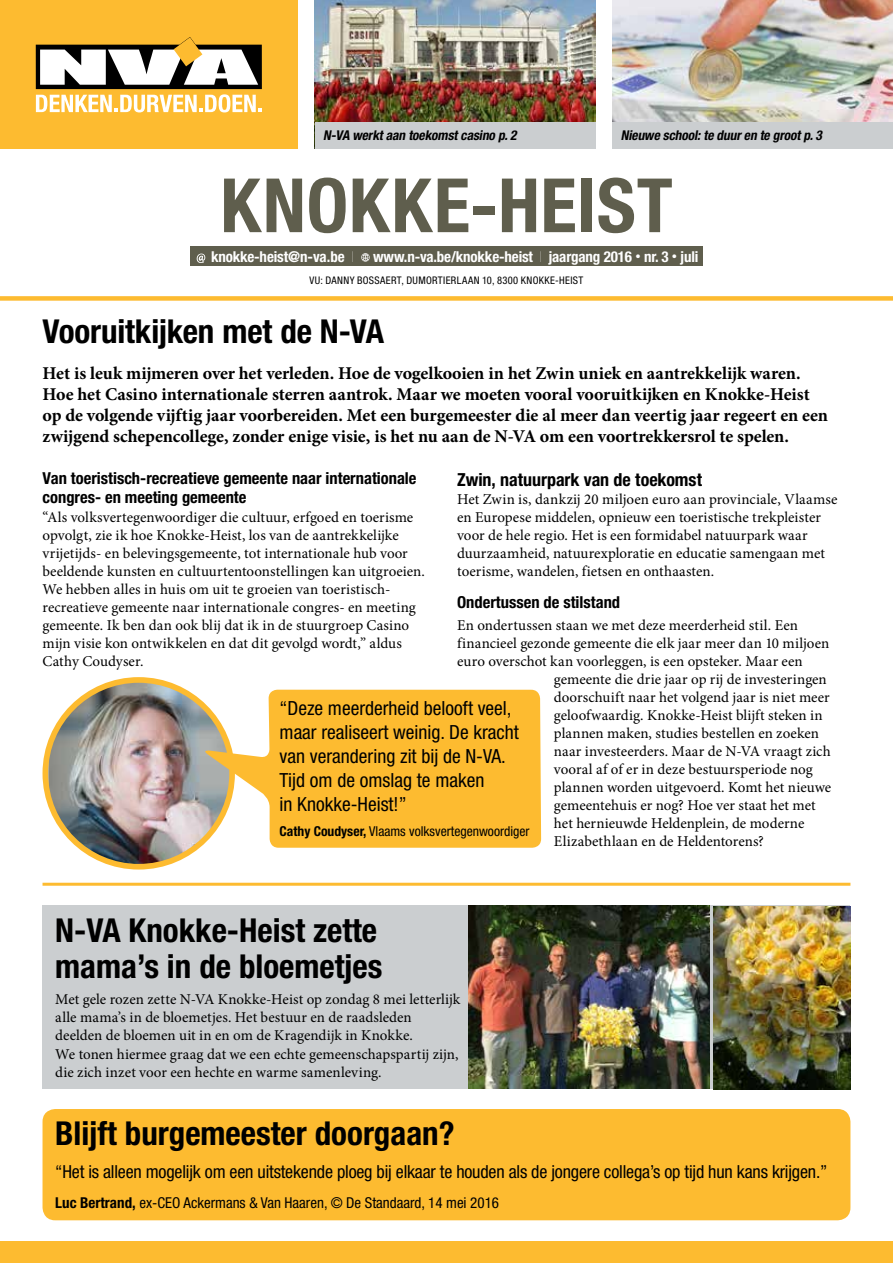
<style>
.page{position:relative;width:893px;height:1263px;background:#fff}
.page>*{position:absolute;margin:0;border:0;box-sizing:border-box;transform-origin:0 0}
.t1{font:700 condensed 75px "Helvetica Neue LT Std";letter-spacing:.01em;color:#5f5e4d}
.t2{font:700 condensed 33px/36px "Helvetica Neue LT Std";color:#000}
.t3{font:condensed 19.5px/24px "Helvetica Neue LT Std";color:#000}
.t4{font:700 18px/21px "Minion Pro";letter-spacing:-.005em;color:#000}
.t5{font:condensed 18px "Helvetica Neue LT Std";letter-spacing:-.01em;color:#000}
.t6{font:700 condensed 18px "Helvetica Neue LT Std";color:#000}
.t7{font:700 condensed 16.5px/19.5px "Helvetica Neue LT Std";color:#000}
.t8{font:15px/18px "Minion Pro";color:#000}
.t9{font:700 condensed 15px "Helvetica Neue LT Std";letter-spacing:-.01em;color:#fff}
.t10{font:condensed 15px "Helvetica Neue LT Std";color:#000}
.t11{font:condensed 13.65px "Helvetica Neue LT Std";color:#000}
.t12{font:italic 700 condensed 13.5px "Helvetica Neue LT Std";color:#000}
.t13{font:condensed 10.5px "Helvetica Neue LT Std";letter-spacing:.03em;color:#000}
.s1{font-weight:200}
.s2{font-size:10.5px}
.s3{font-weight:700}
</style>
<div class="page">
<div style="left:0;top:0;width:298px;height:149px;background:#fdbb30"></div>
<svg style="left:36px;top:37px;width:226px;height:75px"></svg>
<div style="left:0;top:1242px;width:893px;height:21px;background:#fdbb30"></div>
<div style="left:190px;top:247px;width:513px;height:19px;background:#5f5e4d"></div>
<svg style="left:197px;top:254px;width:8px;height:9px"></svg>
<svg style="left:361px;top:253px;width:9px;height:9px"></svg>
<div style="left:0;top:296px;width:893px;height:5px;background:#fdbb30"></div>
<hr style="left:43px;top:883px;width:807px;height:3px;background:#fdbb30">
<div style="left:43px;top:906px;width:807px;height:183px;background:#cbced0"></div>
<img style="left:469px;top:906px;width:240px;height:183px">
<img style="left:713px;top:906px;width:137px;height:183px">
<img style="left:48px;top:680px;width:153px;height:187px">
<div style="left:43px;top:677px;width:192px;height:192px;border:6px solid #fdbb30;border-radius:50%"></div>
<svg style="left:201px;top:690px;width:340px;height:158px;background:#f9c24e"></svg>
<div style="left:43px;top:1109px;width:807px;height:111px;background:#fdbb30;border-radius:13px"></div>
<img style="left:315px;top:0;width:280px;height:122px">
<img style="left:612px;top:0;width:281px;height:122px">
<div style="left:315px;top:122px;width:280px;height:27px;background:#cbced0"></div>
<div style="left:612px;top:122px;width:281px;height:27px;background:#cbced0"></div>
<p class="t12" style="left:323px;top:127px;width:198px">N-VA werktaan toekomstcasino p.2</p>
<p class="t12" style="left:621px;top:127px;width:205px">Nieuwe school:te duuren te grootp.3</p>
<h1 class="t1" style="left:220px;top:160px;width:454px">KNOKKE-HEIST</h1>
<p class="t9" style="left:211px;top:247px;width:145px">knokke-heist@n-va.be <span class="s1">I</span></p>
<p class="t9" style="left:373px;top:247px;width:327px">www.n-va.be/knokke-heist <span class="s1">I</span> jaargang 2016 <span class="s2">•</span> nr. 3 <span class="s2">•</span> juli</p>
<p class="t13" style="left:310px;top:274px;width:275px">VU: DANNY BOSSAERT, DUMORTIERLAAN 10, 8300 KNOKKE-HEIST</p>
<h2 class="t2" style="left:43px;top:312px;width:343px">Vooruitkijken met de N-VA</h2>
<p class="t4" style="left:43px;top:362px;width:787px">Het is leuk mijmeren over het verleden. Hoe de vogelkooien in het Zwin uniek en aantrekkelijk waren.<br>Hoe het Casino internationale sterren aantrok. Maar we moeten vooral vooruitkijken en Knokke-Heist op de volgende vijftig jaar voorbereiden. Met een burgemeester die al meer dan veertig jaar regeert en een zwijgend schepencollege, zonder enige visie, is het nu aan de N-VA om een voortrekkersrol te spelen.</p>
<p class="t7" style="left:43px;top:468px;width:376px">Van toeristisch-recreatieve gemeente naar internationale congres- en meeting gemeente</p>
<p class="t8" style="left:43px;top:508px;width:384px">“Als volksvertegenwoordiger die cultuur, erfgoed en toerisme opvolgt, zie ik hoe Knokke-Heist, los van de aantrekkelijke vrijetijds- en belevingsgemeente, tot internationale hub voor beeldende kunsten en cultuurtentoonstellingen kan uitgroeien.<br>We hebben alles in huis om uit te groeien van toeristisch&shy;recreatieve gemeente naar internationale congres- en meeting gemeente. Ik ben dan ook blij dat ik in de stuurgroep Casino mijn visie kon ontwikkelen en dat dit gevolgd wordt,” aldus Cathy Coudyser.</p>
<p class="t6" style="left:457px;top:469px;width:246px">Zwin, natuurpark van de toekomst</p>
<p class="t8" style="left:457px;top:490px;width:382px">Het Zwin is, dankzij 20 miljoen euro aan provinciale, Vlaamse en Europese middelen, opnieuw een toeristische trekpleister voor de hele regio. Het is een formidabel natuurpark waar duurzaamheid, natuurexploratie en educatie samengaan met toerisme, wandelen, fietsen en onthaasten.</p>
<p class="t7" style="left:457px;top:592px;width:165px">Ondertussen de stilstand</p>
<p class="t8" style="left:457px;top:616px;width:342px">En ondertussen staan we met deze meerderheid stil. Een</p>
<p class="t8" style="left:457px;top:634px;width:374px">financieel gezonde gemeente die elk jaar meer dan 10 miljoen</p>
<p class="t8" style="left:457px;top:652px;width:347px">euro overschot kan voorleggen, is een opsteker. Maar een</p>
<p class="t8" style="left:554px;top:670px;width:274px">gemeente die drie jaar op rij de investeringen</p>
<p class="t8" style="left:554px;top:688px;width:277px">doorschuift naar het volgend jaar is niet meer</p>
<p class="t8" style="left:554px;top:706px;width:270px">geloofwaardig. Knokke-Heist blijft steken in</p>
<p class="t8" style="left:554px;top:724px;width:267px">plannen maken, studies bestellen en zoeken</p>
<p class="t8" style="left:554px;top:742px;width:278px">naar investeerders. Maar de N-VA vraagt zich</p>
<p class="t8" style="left:554px;top:760px;width:260px">vooral af of er in deze bestuursperiode nog</p>
<p class="t8" style="left:554px;top:778px;width:279px">plannen worden uitgevoerd. Komt het nieuwe</p>
<p class="t8" style="left:554px;top:796px;width:263px">gemeentehuis er nog? Hoe ver staat het met</p>
<p class="t8" style="left:554px;top:814px;width:252px">het hernieuwde Heldenplein, de moderne</p>
<p class="t8" style="left:554px;top:832px;width:212px">Elizabethlaan en de Heldentorens?</p>
<h3 class="t3" style="left:280px;top:696px;width:241px">“Deze meerderheid belooft veel, maar realiseert weinig. De kracht van verandering zit bij de N-VA.<br>Tijd om de omslag te maken<br>in Knokke-Heist!”</h3>
<p class="t11" style="left:280px;top:823px;width:252px"><span class="s3">Cathy Coudyser,</span> Vlaams volksvertegenwoordiger</p>
<h2 class="t2" style="left:55px;top:912px;width:329px">N-VA Knokke-Heist zette mama’s in de bloemetjes</h2>
<p class="t8" style="left:55px;top:991px;width:407px">Met gele rozen zette N-VA Knokke-Heist op zondag 8 mei letterlijk alle mama’s in de bloemetjes. Het bestuur en de raadsleden deelden de bloemen uit in en om de Kragendijk in Knokke.<br>We tonen hiermee graag dat we een echte gemeenschapspartij zijn, die zich inzet voor een hechte en warme samenleving.</p>
<h2 class="t2" style="left:55px;top:1115px;width:401px">Blijft burgemeester doorgaan?</h2>
<p class="t5" style="left:55px;top:1161px;width:774px">“Het is alleen mogelijk om een uitstekende ploeg bij elkaar te houden als de jongere collega’s op tijd hun kans krijgen.”</p>
<p class="t10" style="left:55px;top:1193px;width:445px"><span class="s3">Luc Bertrand,</span> ex-CEO Ackermans &amp; Van Haaren, © De Standaard, 14 mei 2016</p>
</div>
